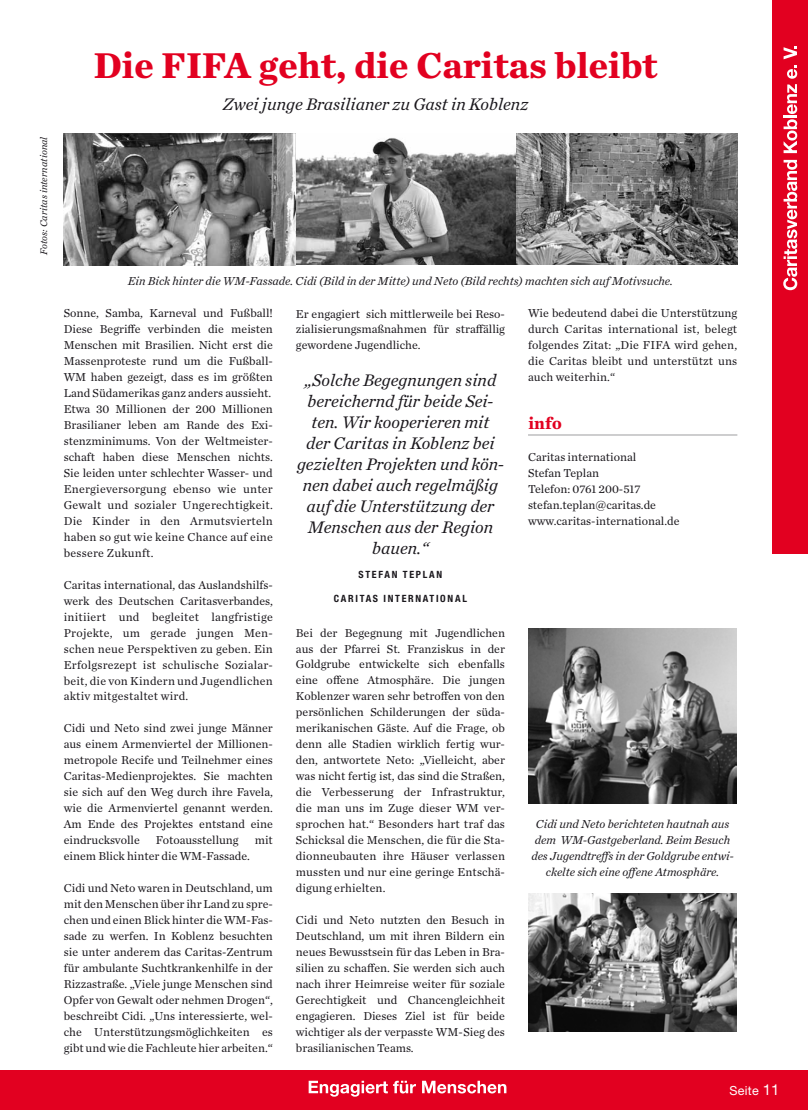
<style>
.page{position:relative;width:808px;height:1110px;background:#fff}
.page>*{position:absolute;margin:0;border:0;box-sizing:border-box;transform-origin:0 0}
.t1{font:700 37.5px "Chronicle Text G1";color:#e20020}
.t2{font:italic 17.5px/21px "Chronicle Text G1";color:#1a171c;text-align:center}
.t3{font:700 17.5px "Chronicle Text G1";color:#e20020}
.t4{font:12.5px "Helvetica Neue";letter-spacing:.025em;color:#fff}
.t5{font:12px/16px "Chronicle Text G1";color:#1a171c;text-align:justify}
.t6{font:italic 12px/16px "Chronicle Text G1";color:#1a171c;text-align:center}
.t7{font:700 condensed 10px "Helvetica Neue LT Std";letter-spacing:.165em;color:#1a171c}
.t8{font:italic 10px "Chronicle Text G1";letter-spacing:.005em;color:#1a171c}
.s1{font-size:15px}
</style>
<div class="page">
<div style="left:0;top:1070px;width:808px;height:39px;background:#e20020"></div>
<svg style="left:309px;top:1080px;width:107px;height:16px"></svg>
<svg style="left:422px;top:1080px;width:84px;height:13px"></svg>
<div style="left:772px;top:0;width:36px;height:553px;background:#e20020"></div>
<img style="left:64px;top:133px;width:673px;height:133px">
<img style="left:528px;top:628px;width:208px;height:175px">
<img style="left:528px;top:893px;width:208px;height:138px">
<hr style="left:528px;top:434px;width:209px;height:1px;background:#9d9ea0">
<svg style="left:783px;top:160px;width:14px;height:130px"></svg>
<svg style="left:783px;top:65px;width:14px;height:88px"></svg>
<svg style="left:783px;top:46px;width:14px;height:13px"></svg>
<p class="t8" style="left:36px;top:255px;width:120px;rotate:-90deg">Fotos: Caritas international</p>
<h1 class="t1" style="left:94px;top:35px;width:565px">Die FIFA geht, die Caritas bleibt</h1>
<h2 class="t2" style="left:223px;top:92px;width:307px">Zwei junge Brasilianer zu Gast in Koblenz</h2>
<p class="t6" style="left:128px;top:273px;width:547px">Ein Bick hinter die WM-Fassade. Cidi (Bild in der Mitte) und Neto (Bild rechts) machten sich auf Motivsuche.</p>
<p class="t5" style="left:64px;top:304px;width:211px;text-align:left">Sonne, Samba, Karneval und Fußball!<br>Diese Begriffe verbinden die meisten Menschen mit Brasilien. Nicht erst die Massenproteste rund um die Fußball-WM haben gezeigt, dass es im größten Land Südamerikas ganz anders aussieht.<br>Etwa 30 Millionen der 200 Millionen Brasilianer leben am Rande des Exi&shy;stenzminimums. Von der Weltmeister&shy;schaft haben diese Menschen nichts.<br>Sie leiden unter schlechter Wasser- und Energieversorgung ebenso wie unter Gewalt und sozialer Ungerechtigkeit.<br>Die Kinder in den Armutsvierteln haben so gut wie keine Chance auf eine bessere Zukunft.</p>
<p class="t5" style="left:64px;top:576px;width:211px">Caritas international, das Auslandshilfs&shy;werk des Deutschen Caritasverbandes, initiiert und begleitet langfristige Projekte, um gerade jungen Men&shy;schen neue Perspektiven zu geben. Ein Erfolgsrezept ist schulische Sozialar&shy;beit, die von Kindern und Jugendlichen aktiv mitgestaltet wird.</p>
<p class="t5" style="left:64px;top:719px;width:211px">Cidi und Neto sind zwei junge Männer aus einem Armenviertel der Millionen&shy;metropole Recife und Teilnehmer eines Caritas-Medienprojektes. Sie machten sie sich auf den Weg durch ihre Favela, wie die Armenviertel genannt werden.<br>Am Ende des Projektes entstand eine eindrucksvolle</p>
<p class="t5" style="left:156px;top:831px;width:84px">Fotoausstellung</p>
<p class="t5" style="left:255px;top:831px;width:20px">mit</p>
<p class="t5" style="left:64px;top:847px;width:188px">einem Blick hinter die WM-Fassade.</p>
<p class="t5" style="left:64px;top:879px;width:211px">Cidi und Neto waren in Deutschland, um mit den Menschen über ihr Land zu spre&shy;chen und einen Blick hinter die WM-Fas&shy;sade zu werfen. In Koblenz besuchten sie unter anderem das Caritas-Zentrum für ambulante Suchtkrankenhilfe in der Rizzastraße. „Viele junge Menschen sind Opfer von Gewalt oder nehmen Drogen“, beschreibt Cidi. „Uns interessierte, wel&shy;che Unterstützungsmöglichkeiten es gibt und wie die Fachleute hier arbeiten.“</p>
<p class="t5" style="left:296px;top:305px;width:211px">Er engagiert sich mittlerweile bei Reso&shy;zialisierungsmaßnahmen für straffällig gewordene Jugendliche.</p>
<h2 class="t2" style="left:297px;top:369px;width:208px">„Solche Begegnungen sind bereichernd für beide Sei&shy;ten. Wir kooperieren mit<br>der Caritas in Koblenz bei gezielten Projekten und kön&shy;nen dabei auch regelmäßig auf die Unterstützung der<br>Menschen aus der Region bauen.“</h2>
<p class="t7" style="left:358px;top:568px;width:85px">STEFAN TEPLAN</p>
<p class="t7" style="left:334px;top:592px;width:135px">CARITAS INTERNATIONAL</p>
<p class="t5" style="left:296px;top:623px;width:211px">Bei der Begegnung mit Jugendlichen aus der Pfarrei St. Franziskus in der Goldgrube entwickelte sich ebenfalls eine offene Atmosphäre. Die jungen Koblenzer waren sehr betroffen von den persönlichen Schilderungen der süda&shy;merikanischen Gäste. Auf die Frage, ob denn alle Stadien wirklich fertig wur&shy;den, antwortete Neto: „Vielleicht, aber was nicht fertig ist, das sind die Straßen, die Verbesserung der Infrastruktur, die man uns im Zuge dieser WM ver&shy;sprochen hat.“ Besonders hart traf das Schicksal die Menschen, die für die Sta&shy;dionneubauten ihre Häuser verlassen mussten und nur eine geringe Entschä&shy;digung erhielten.</p>
<p class="t5" style="left:296px;top:910px;width:211px">Cidi und Neto nutzten den Besuch in Deutschland, um mit ihren Bildern ein neues Bewusstsein für das Leben in Bra&shy;silien zu schaffen. Sie werden sich auch nach ihrer Heimreise weiter für soziale Gerechtigkeit und Chancengleichheit engagieren. Dieses Ziel ist für beide wichtiger als der verpasste WM-Sieg des brasilianischen Teams.</p>
<p class="t5" style="left:528px;top:305px;width:211px">Wie bedeutend dabei die Unterstützung durch Caritas international ist, belegt folgendes Zitat: „Die FIFA wird gehen, die Caritas bleibt und unterstützt uns auch weiterhin.“</p>
<h2 class="t3" style="left:528px;top:409px;width:35px">info</h2>
<p class="t5" style="left:528px;top:448px;width:153px;text-align:left">Caritas international<br>Stefan Teplan<br>Telefon: 0761 200-517 stefan.teplan@caritas.de www.caritas-international.de</p>
<p class="t6" style="left:531px;top:815px;width:204px">Cidi und Neto berichteten hautnah aus dem WM-Gastgeberland. Beim Besuch des Jugendtreffs in der Goldgrube entwi&shy;ckelte sich eine offene Atmosphäre.</p>
<p class="t4" style="left:729px;top:1082px;width:52px">Seite <span class="s1">11</span></p>
</div>
